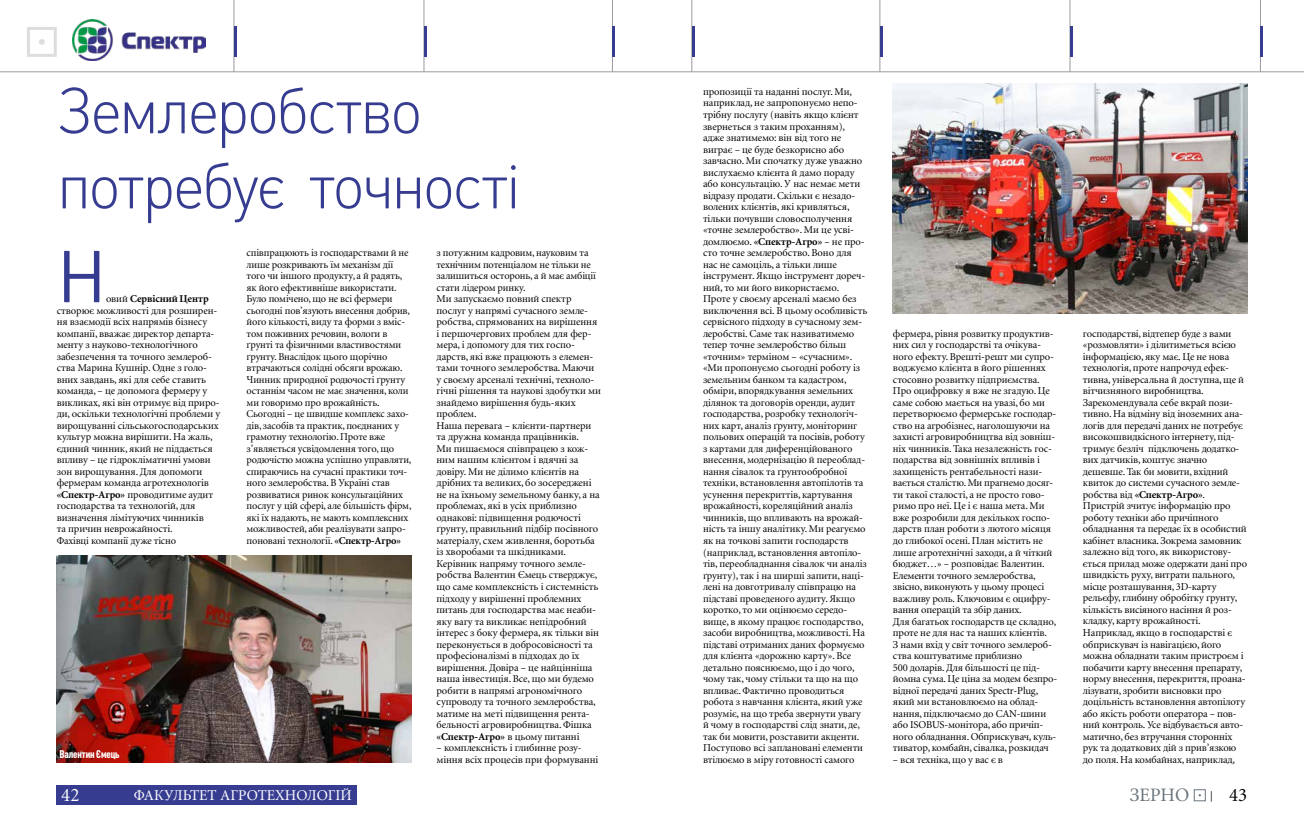
<style>
.page{position:relative;width:1304px;height:823px;background:#fff}
.page>*{position:absolute;margin:0;border:0;box-sizing:border-box;transform-origin:0 0}
.t1{font:72px "Plumb";color:#363d91}
.t2{font:300 64px/75px "Plumb";letter-spacing:-.045em;color:#363d91}
.t3{font:19px "Minion Cyr";color:#6a747b}
.t4{font:19px "Minion Cyr";color:#000}
.t5{font:19px "Minion Cyr";color:#fff}
.t6{font:15px "Minion Cyr";color:#fff}
.t7{font:700 11px "Plumb Cond";letter-spacing:-.01em;color:#fff}
.t8{font:10.5px/11.5px "Minion Cyr";letter-spacing:-.01em;color:#000}
.s1{font-weight:700}
.s2{font-size:10.5px}
</style>
<div class="page">
<div style="left:27px;top:27px;width:30px;height:30px;border:3px solid #dcddde"></div>
<svg style="left:39px;top:39px;width:6px;height:6px"></svg>
<div style="left:1194px;top:788px;width:12px;height:12px;border:1px solid #6a747b"></div>
<hr style="left:880px;top:0;width:1px;height:72px;background:#999b9e">
<hr style="left:424px;top:0;width:1px;height:72px;background:#999b9e">
<hr style="left:1070px;top:0;width:1px;height:72px;background:#999b9e">
<hr style="left:612px;top:0;width:1px;height:72px;background:#999b9e">
<hr style="left:692px;top:0;width:1px;height:72px;background:#999b9e">
<hr style="left:234px;top:0;width:1px;height:72px;background:#999b9e">
<hr style="left:880px;top:27px;width:2px;height:30px;background:#363d91">
<hr style="left:424px;top:27px;width:3px;height:30px;background:#363d91">
<hr style="left:1070px;top:27px;width:2px;height:30px;background:#363d91">
<hr style="left:613px;top:27px;width:2px;height:30px;background:#363d91">
<hr style="left:692px;top:27px;width:2px;height:30px;background:#363d91">
<hr style="left:234px;top:27px;width:2px;height:30px;background:#363d91">
<hr style="left:1260px;top:0;width:1px;height:72px;background:#999b9e">
<hr style="left:1260px;top:27px;width:3px;height:30px;background:#363d91">
<hr style="left:0;top:72px;width:652px;height:1px;background:#999b9e">
<hr style="left:652px;top:72px;width:652px;height:1px;background:#999b9e">
<div style="left:57px;top:785px;width:300px;height:19px;background:#363d91"></div>
<img style="left:57px;top:555px;width:354px;height:206px">
<img style="left:893px;top:83px;width:354px;height:230px">
<img style="left:72px;top:20px;width:134px;height:40px">
<h2 class="t2" style="left:57px;top:74px;width:466px">Землеробство потребує точності</h2>
<h1 class="t1" style="left:57px;top:235px;width:52px">Н</h1>
<p class="t8" style="left:57px;top:293px;width:165px;text-indent:49px">овий <span class="s1">Сервісний Центр </span>створює можливості для розширен&shy;ня взаємодії всіх напрямів бізнесу компанії, вважає директор департа&shy;менту з науково-технологічного забезпечення та точного землероб&shy;ства Марина Кушнір. Одне з голо&shy;вних завдань, які для себе ставить команда, – це допомога фермеру у викликах, які він отримує від приро&shy;ди, оскільки технологічні проблеми у вирощуванні сільськогосподарських культур можна вирішити. На жаль, єдиний чинник, який не піддається впливу – це гідрокліматичні умови зон вирощування. Для допомоги фермерам команда агротехнологів <span class="s1">«Спектр-Агро»</span> проводитиме аудит господарства та технологій, для визначення лімітуючих чинників<br>та причин неврожайності.<br>Фахівці компанії дуже тісно</p>
<p class="t7" style="left:60px;top:747px;width:62px">Валентин Ємець</p>
<p class="t8" style="left:247px;top:247px;width:166px">співпрацюють із господарствами й не лише розкривають їм механізм дії того чи іншого продукту, а й радять, як його ефективніше використати.<br>Було помічено, що не всі фермери сьогодні пов’язують внесення добрив, його кількості, виду та форми з вміс&shy;том поживних речовин, вологи в ґрунті та фізичними властивостями ґрунту. Внаслідок цього щорічно втрачаються солідні обсяги врожаю.<br>Чинник природної родючості ґрунту останнім часом не має значення, коли ми говоримо про врожайність.<br>Сьогодні – це швидше комплекс захо&shy;дів, засобів та практик, поєднаних у грамотну технологію. Проте вже з’являється усвідомлення того, що родючістю можна успішно управляти, спираючись на сучасні практики точ&shy;ного землеробства. В Україні став розвиватися ринок консультаційних послуг у цій сфері, але більшість фірм, які їх надають, не мають комплексних можливостей, аби реалізувати запро&shy;поновані технології. <span class="s1">«Спектр-Агро»</span></p>
<p class="t8" style="left:437px;top:247px;width:166px">з потужним кадровим, науковим та технічним потенціалом не тільки не залишиться осторонь, а й має амбіції стати лідером ринку.<br>Ми запускаємо повний спектр послуг у напрямі сучасного земле&shy;робства, спрямованих на вирішення і першочергових проблем для фер&shy;мера, і допомогу для тих госпо&shy;дарств, які вже працюють з елемен&shy;тами точного землеробства. Маючи у своєму арсеналі технічні, техноло&shy;гічні рішення та наукові здобутки ми знайдемо вирішення будь-яких проблем.<br>Наша перевага – клієнти-партнери та дружна команда працівників.<br>Ми пишаємося співпрацею з кож&shy;ним нашим клієнтом і вдячні за довіру. Ми не ділимо клієнтів на дрібних та великих, бо зосереджені не на їхньому земельному банку, а на проблемах, які в усіх приблизно однакові: підвищення родючості ґрунту, правильний підбір посівного матеріалу, схем живлення, боротьба із хворобами та шкідниками.<br>Керівник напряму точного земле&shy;робства Валентин Ємець стверджує, що саме комплексність і системність підходу у вирішенні проблемних питань для господарства має неаби&shy;яку вагу та викликає непідробний інтерес з боку фермера, як тільки він переконується в добросовісності та професіоналізмі в підходах до їх вирішення. Довіра – це найцінніша наша інвестиція. Все, що ми будемо робити в напрямі агрономічного супроводу та точного землеробства, матиме на меті підвищення рента&shy;бельності агровиробництва. Фішка <span class="s1">«Спектр-Агро»</span> в цьому питанні</p>
<p class="t8" style="left:437px;top:741px;width:163px">– комплексність і глибинне розу&shy;міння всіх процесів при формуванні</p>
<p class="t8" style="left:703px;top:86px;width:166px">пропозиції та наданні послуг. Ми, наприклад, не запропонуємо непо&shy;трібну послугу (навіть якщо клієнт звернеться з таким проханням), адже знатимемо: він від того не виграє – це буде безкорисно або завчасно. Ми спочатку дуже уважно вислухаємо клієнта й дамо пораду або консультацію. У нас немає мети відразу продати. Скільки є незадо&shy;волених клієнтів, які кривляться, тільки почувши словосполучення «точне землеробство». Ми це усві&shy;домлюємо. <span class="s1">«Спектр-Агро»</span> – не про&shy;сто точне землеробство. Воно для нас не самоціль, а тільки лише інструмент. Якщо інструмент дореч&shy;ний, то ми його використаємо.<br>Проте у своєму арсеналі маємо без виключення всі. В цьому особливість сервісного підходу в сучасному зем&shy;леробстві. Саме так називатимемо тепер точне землеробство більш «точним» терміном – «сучасним». «Ми пропонуємо сьогодні роботу із земельним банком та кадастром, обміри, впорядкування земельних ділянок та договорів оренди, аудит господарства, розробку технологіч&shy;них карт, аналіз ґрунту, моніторинг польових операцій та посівів, роботу з картами для диференційованого внесення, модернізацію й переоблад&shy;нання сівалок та ґрунтообробної техніки, встановлення автопілотів та усунення перекриттів, картування врожайності, кореляційний аналіз чинників, що впливають на врожай&shy;ність та іншу аналітику. Ми реагуємо як на точкові запити господарств (наприклад, встановлення автопіло&shy;тів, переобладнання сівалок чи аналіз ґрунту), так і на ширші запити, наці&shy;лені на довготривалу співпрацю на підставі проведеного аудиту. Якщо коротко, то ми оцінюємо середо&shy;вище, в якому працює господарство, засоби виробництва, можливості. На підставі отриманих даних формуємо для клієнта «дорожню карту». Все детально пояснюємо, що і до чого, чому так, чому стільки та що на що впливає. Фактично проводиться робота з навчання клієнта, який уже розуміє, на що треба звернути увагу й чому в господарстві слід знати, де, так би мовити, розставити акценти.<br>Поступово всі заплановані елементи втілюємо в міру готовності самого</p>
<p class="t8" style="left:893px;top:327px;width:166px">фермера, рівня розвитку продуктив&shy;них сил у господарстві та очікува&shy;ного ефекту. Врешті-решт ми супро&shy;воджуємо клієнта в його рішеннях стосовно розвитку підприємства.<br>Про оцифровку я вже не згадую. Це саме собою мається на увазі, бо ми перетворюємо фермерське господар&shy;ство на агробізнес, наголошуючи на захисті агровиробництва від зовніш&shy;ніх чинників. Така незалежність гос&shy;подарства від зовнішніх впливів і захищеність рентабельності нази&shy;вається сталістю. Ми прагнемо досяг&shy;ти такої сталості, а не просто гово&shy;римо про неї. Це і є наша мета. Ми вже розробили для декількох госпо&shy;дарств план роботи з лютого місяця до глибокої осені. План містить не лише агротехнічні заходи, а й чіткий бюджет…» – розповідає Валентин.<br>Елементи точного землеробства, звісно, виконують у цьому процесі важливу роль. Ключовим є оцифру&shy;вання операцій та збір даних.<br>Для багатьох господарств це складно, проте не для нас та наших клієнтів.<br>З нами вхід у світ точного землероб&shy;ства коштуватиме приблизно<br>500 доларів. Для більшості це під&shy;йомна сума. Це ціна за модем безпро&shy;відної передачі даних Speсtr-Plug, який ми встановлюємо на облад&shy;нання, підключаємо до CAN-шини або ISOBUS-монітора, або причіп&shy;ного обладнання. Обприскувач, куль&shy;тиватор, комбайн, сівалка, розкидач</p>
<p class="t8" style="left:893px;top:753px;width:112px">– вся техніка, що у вас є в</p>
<p class="t8" style="left:1083px;top:327px;width:166px">господарстві, відтепер буде з вами «розмовляти» і ділитиметься всією інформацією, яку має. Це не нова технологія, проте напрочуд ефек&shy;тивна, універсальна й доступна, ще й вітчизняного виробництва.<br>Зарекомендувала себе вкрай пози&shy;тивно. На відміну від іноземних ана&shy;логів для передачі даних не потребує високошвидкісного інтернету, під&shy;тримує безліч підключень додатко&shy;вих датчиків, коштує значно дешевше. Так би мовити, вхідний квиток до системи сучасного земле&shy;робства від <span class="s1">«Спектр-Агро»</span>.<br>Пристрій зчитує інформацію про роботу техніки або причіпного обладнання та передає їх в особистий кабінет власника. Зокрема замовник залежно від того, як використову&shy;ється прилад може одержати дані про швидкість руху, витрати пального, місце розташування, 3D-карту рельєфу, глибину обробітку ґрунту, кількість висіяного насіння й роз&shy;кладку, карту врожайності.<br>Наприклад, якщо в господарстві є обприскувач із навігацією, його можна обладнати таким пристроєм і побачити карту внесення препарату, норму внесення, перекриття, проана&shy;лізувати, зробити висновки про доцільність встановлення автопілоту або якість роботи оператора – пов&shy;ний контроль. Усе відбувається авто&shy;матично, без втручання сторонніх рук та додаткових дій з прив’язкою до поля. На комбайнах, наприклад,</p>
<h3 class="t5" style="left:61px;top:783px;width:20px">42</h3>
<h3 class="t6" style="left:134px;top:786px;width:220px">ФАКУЛЬТЕТ АГРОТЕХНОЛОГІЙ</h3>
<h3 class="t4" style="left:1210px;top:783px;width:39px"><span class="s2">|</span> 43</h3>
<h3 class="t3" style="left:1130px;top:783px;width:61px">ЗЕРНО</h3>
</div>
